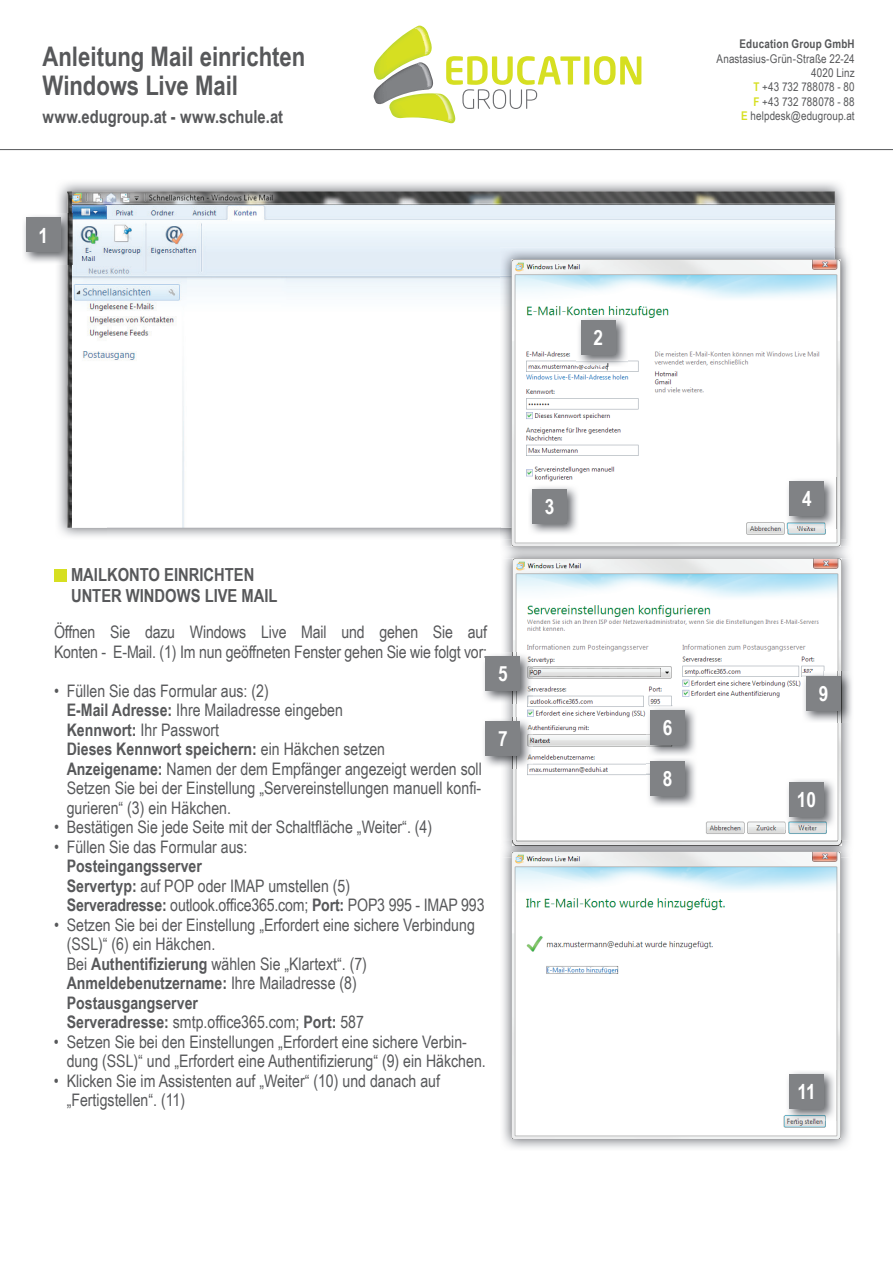
<style>
.page{position:relative;width:893px;height:1263px;background:#fff}
.page>*{position:absolute;margin:0;border:0;box-sizing:border-box;transform-origin:0 0}
.t1{font:700 27px/28.5px "Arial Narrow";color:#57585a}
.t2{font:700 21px "Arial Narrow";color:#fff}
.t3{font:700 18px/21px "Arial Narrow";color:#57585a}
.t4{font:17.25px/19.5px "Arial Narrow";color:#57585a}
.t5{font:12px/14.4px "Arial Narrow";letter-spacing:.01em;color:#57585a;text-align:right}
.t6{font:700 12px "Arial Narrow";letter-spacing:.015em;color:#57585a}
.s1{font-weight:700}
.s2{font-weight:700;color:#d6df21}
</style>
<div class="page">
<hr style="left:0;top:149px;width:893px;height:1px;background:#57585a">
<div style="left:584px;top:56px;width:5px;height:29px;background:#d6df21"></div>
<svg style="left:594px;top:56px;width:47px;height:29px"></svg>
<svg style="left:374px;top:26px;width:206px;height:97px"></svg>
<img style="left:58px;top:182px;width:786px;height:48px">
<img style="left:58px;top:264px;width:50px;height:273px">
<img style="left:835px;top:230px;width:9px;height:18px">
<img style="left:67px;top:191px;width:768px;height:337px">
<div style="left:54px;top:569px;width:13px;height:13px;background:#d6df21"></div>
<img style="left:24px;top:214px;width:49px;height:50px">
<div style="left:26px;top:218px;width:34px;height:34px;background:#808285"></div>
<img style="left:500px;top:248px;width:347px;height:292px">
<img style="left:500px;top:248px;width:335px;height:280px">
<img style="left:512px;top:259px;width:328px;height:288px">
<img style="left:504px;top:558px;width:346px;height:282px">
<img style="left:504px;top:703px;width:9px;height:137px">
<img style="left:513px;top:558px;width:329px;height:282px">
<img style="left:577px;top:316px;width:51px;height:51px">
<div style="left:581px;top:320px;width:34px;height:34px;background:#808285"></div>
<img style="left:528px;top:485px;width:51px;height:51px">
<div style="left:533px;top:489px;width:34px;height:34px;background:#808285"></div>
<img style="left:646px;top:706px;width:51px;height:102px">
<div style="left:651px;top:710px;width:34px;height:34px;background:#808285"></div>
<div style="left:651px;top:761px;width:34px;height:34px;background:#808285"></div>
<img style="left:786px;top:477px;width:50px;height:51px">
<div style="left:790px;top:482px;width:34px;height:34px;background:#808285"></div>
<img style="left:484px;top:652px;width:48px;height:51px">
<svg style="left:484px;top:652px;width:2px;height:9px"></svg>
<div style="left:486px;top:657px;width:34px;height:34px;background:#808285"></div>
<img style="left:484px;top:717px;width:48px;height:51px">
<div style="left:486px;top:722px;width:34px;height:34px;background:#808285"></div>
<img style="left:503px;top:857px;width:346px;height:291px">
<img style="left:503px;top:840px;width:347px;height:17px">
<img style="left:512px;top:852px;width:328px;height:287px">
<img style="left:802px;top:672px;width:50px;height:51px">
<div style="left:806px;top:676px;width:34px;height:34px;background:#808285"></div>
<img style="left:785px;top:778px;width:51px;height:51px">
<div style="left:789px;top:782px;width:34px;height:34px;background:#808285"></div>
<img style="left:785px;top:1070px;width:51px;height:51px">
<div style="left:789px;top:1074px;width:34px;height:34px;background:#808285"></div>
<h1 class="t1" style="left:43px;top:41px;width:264px">Anleitung Mail einrichten<br>Windows Live Mail</h1>
<p class="t3" style="left:43px;top:106px;width:242px">www.edugroup.at - www.schule.at</p>
<p class="t2" style="left:39px;top:219px;width:11px">1</p>
<p class="t2" style="left:593px;top:321px;width:11px">2</p>
<p class="t3" style="left:71px;top:563px;width:208px">MAILKONTO EINRICHTEN<br>UNTER WINDOWS LIVE MAIL</p>
<p class="t4" style="left:54px;top:622px;width:435px">Öffnen Sie dazu Windows Live Mail und gehen Sie auf<br>Konten - E-Mail. (1) Im nun geöffneten Fenster gehen Sie wie folgt vor:</p>
<p class="t4" style="left:67px;top:681px;width:417px;text-indent:-13px">• Füllen Sie das Formular aus: (2)<br><span class="s1">E-Mail Adresse:</span> Ihre Mailadresse eingeben<br><span class="s1">Kennwort:</span> Ihr Passwort<br><span class="s1">Dieses Kennwort speichern:</span> ein Häkchen setzen <span class="s1">Anzeigename:</span> Namen der dem Empfänger angezeigt werden soll Setzen Sie bei der Einstellung „Servereinstellungen manuell konfi&shy;gurieren“ (3) ein Häkchen.</p>
<p class="t4" style="left:54px;top:817px;width:380px">• Bestätigen Sie jede Seite mit der Schaltfläche „Weiter“. (4)</p>
<p class="t4" style="left:54px;top:837px;width:195px">• Füllen Sie das Formular aus:</p>
<p class="t4" style="left:67px;top:856px;width:419px"><span class="s1">Posteingangsserver<br>Servertyp:</span> auf POP oder IMAP umstellen (5)<br><span class="s1">Serveradresse:</span> outlook.office365.com; <span class="s1">Port:</span> POP3 995 - IMAP 993</p>
<p class="t4" style="left:67px;top:915px;width:410px;text-indent:-13px">• Setzen Sie bei der Einstellung „Erfordert eine sichere Verbindung (SSL)“ (6) ein Häkchen.<br>Bei <span class="s1">Authentifizierung</span> wählen Sie „Klartext“. (7)<br><span class="s1">Anmeldebenutzername:</span> Ihre Mailadresse (8)<br><span class="s1">Postausgangserver<br>Serveradresse:</span> smtp.office365.com; <span class="s1">Port:</span> 587</p>
<p class="t4" style="left:67px;top:1032px;width:421px;text-indent:-13px">• Setzen Sie bei den Einstellungen „Erfordert eine sichere Verbin&shy;dung (SSL)“ und „Erfordert eine Authentifizierung“ (9) ein Häkchen.</p>
<p class="t4" style="left:67px;top:1071px;width:375px;text-indent:-13px">• Klicken Sie im Assistenten auf „Weiter“ (10) und danach auf „Fertigstellen“. (11)</p>
<p class="t2" style="left:498px;top:658px;width:11px">5</p>
<p class="t2" style="left:498px;top:723px;width:11px">7</p>
<p class="t2" style="left:545px;top:490px;width:11px">3</p>
<p class="t6" style="left:740px;top:35px;width:117px">Education Group GmbH</p>
<p class="t5" style="left:717px;top:51px;width:140px">Anastasius-Grün-Straße 22-24<br>4020 Linz<br><span class="s2">T</span> +43 732 788078 - 80<br><span class="s2">F</span> +43 732 788078 - 88<br><span class="s2">E</span> helpdesk@edugroup.at</p>
<p class="t2" style="left:663px;top:711px;width:11px">6</p>
<p class="t2" style="left:663px;top:762px;width:11px">8</p>
<p class="t2" style="left:802px;top:483px;width:11px">4</p>
<p class="t2" style="left:819px;top:677px;width:11px">9</p>
<p class="t2" style="left:797px;top:784px;width:21px">10</p>
<p class="t2" style="left:797px;top:1076px;width:20px">11</p>
</div>
